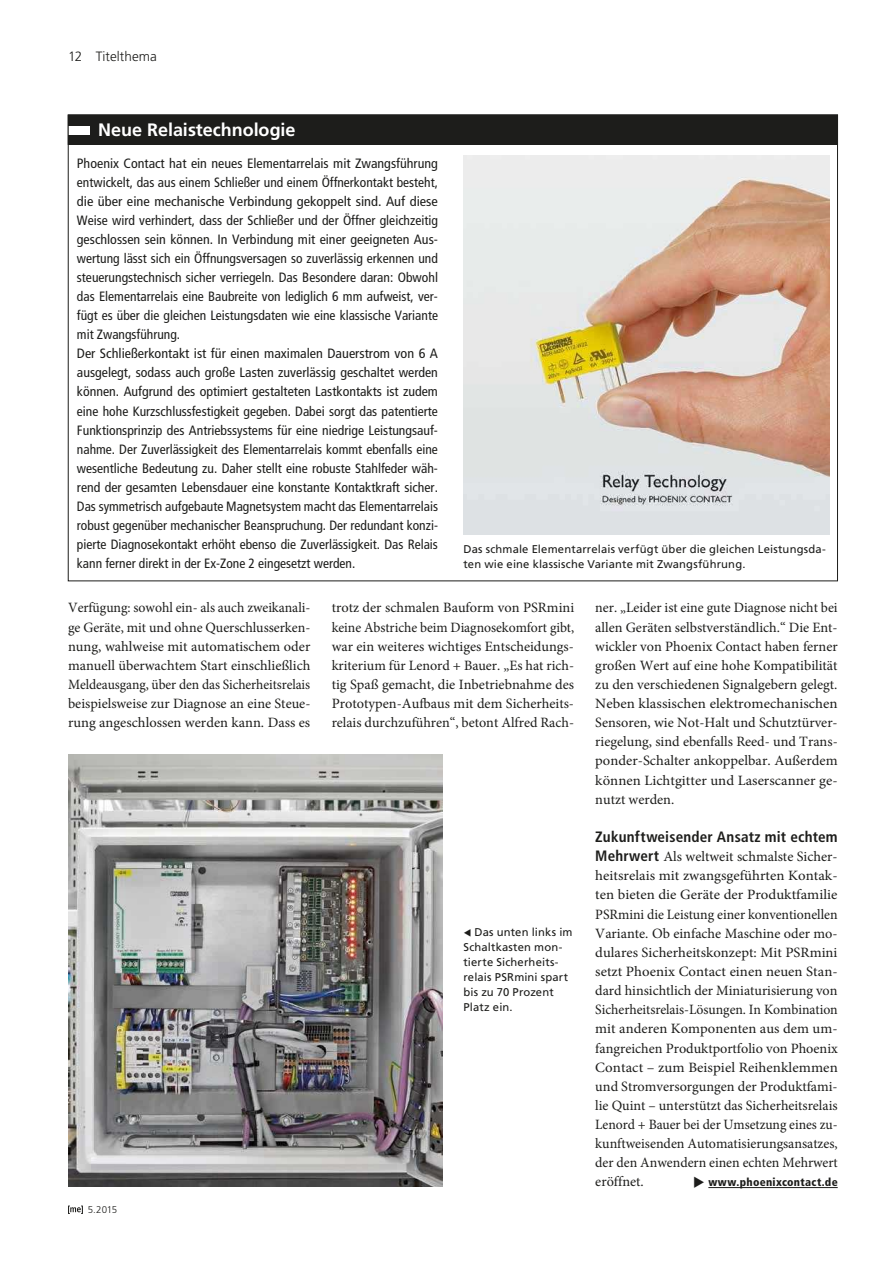
<style>
.page{position:relative;width:893px;height:1263px;background:#fff}
.page>*{position:absolute;margin:0;border:0;box-sizing:border-box;transform-origin:0 0}
.t1{font:700 18px "Frutiger LT Std";color:#fff}
.t2{font:700 condensed 15px "Frutiger LT Std";letter-spacing:.01em;color:#1d1d1b}
.t3{font:14.25px/19.2px "Minion Pro";color:#1d1d1b;text-align:justify}
.t4{font:condensed 13.5px/19px "Frutiger LT Std";color:#1d1d1b;scale:1.04 1}
.t5{font:300 13.5px "Frutiger LT Std";letter-spacing:.005em;color:#1d1d1b}
.t6{font:11.25px/15px "Frutiger LT Std";letter-spacing:.015em;color:#1d1d1b}
.t7{font:900 condensed 11.25px "Frutiger LT Std";letter-spacing:.035em;color:#1d1d1b}
.t8{font:300 9.75px "Frutiger LT Std";color:#1d1d1b}
.s1{font-family:"Frutiger LT Std";font-weight:700;font-stretch:condensed;font-size:15px}
</style>
<div class="page">
<svg style="left:68px;top:1205px;width:15px;height:9px"></svg>
<div style="left:68px;top:115px;width:769px;height:29px;background:#1d1d1b"></div>
<div style="left:68px;top:126px;width:22px;height:8px;background:#fff"></div>
<div style="left:68px;top:115px;width:770px;height:30px;border:1px solid #1d1d1b"></div>
<img style="left:463px;top:156px;width:366px;height:378px">
<img style="left:68px;top:755px;width:374px;height:431px">
<hr style="left:708px;top:1187px;width:130px;height:1px;background:#1d1d1b">
<p class="t5" style="left:68px;top:49px;width:16px">12</p>
<p class="t5" style="left:96px;top:49px;width:63px">Titelthema</p>
<p class="t1" style="left:98px;top:119px;width:199px">Neue Relaistechnologie</p>
<p class="t4" style="left:77px;top:154px;width:349px">Phoenix Contact hat ein neues Elementarrelais mit Zwangsführung entwickelt, das aus einem Schließer und einem Öffnerkontakt besteht, die über eine mechanische Verbindung gekoppelt sind. Auf diese Weise wird verhindert, dass der Schließer und der Öffner gleichzeitig geschlossen sein können. In Verbindung mit einer geeigneten Aus&shy;wertung lässt sich ein Öffnungsversagen so zuverlässig erkennen und steuerungstechnisch sicher verriegeln. Das Besondere daran: Obwohl das Elementarrelais eine Baubreite von lediglich 6 mm aufweist, ver&shy;fügt es über die gleichen Leistungsdaten wie eine klassische Variante mit Zwangsführung.<br>Der Schließerkontakt ist für einen maximalen Dauerstrom von 6 A ausgelegt, sodass auch große Lasten zuverlässig geschaltet werden können. Aufgrund des optimiert gestalteten Lastkontakts ist zudem eine hohe Kurzschlussfestigkeit gegeben. Dabei sorgt das patentierte Funktionsprinzip des Antriebssystems für eine niedrige Leistungsauf&shy;nahme. Der Zuverlässigkeit des Elementarrelais kommt ebenfalls eine wesentliche Bedeutung zu. Daher stellt eine robuste Stahlfeder wäh&shy;rend der gesamten Lebensdauer eine konstante Kontaktkraft sicher.<br>Das symmetrisch aufgebaute Magnetsystem macht das Elementarrelais robust gegenüber mechanischer Beanspruchung. Der redundant konzi&shy;pierte Diagnosekontakt erhöht ebenso die Zuverlässigkeit. Das Relais kann ferner direkt in der Ex-Zone 2 eingesetzt werden.</p>
<p class="t6" style="left:463px;top:542px;width:364px">Das schmale Elementarrelais verfügt über die gleichen Leistungsda&shy;ten wie eine klassische Variante mit Zwangsführung.</p>
<p class="t3" style="left:68px;top:598px;width:244px">Verfügung: sowohl ein- als auch zweikanali&shy;ge Geräte, mit und ohne Querschlusserken&shy;nung, wahlweise mit automatischem oder manuell überwachtem Start einschließlich Meldeausgang, über den das Sicherheitsrelais beispielsweise zur Diagnose an eine Steue&shy;rung angeschlossen werden kann. Dass es</p>
<p class="t3" style="left:332px;top:598px;width:244px">trotz der schmalen Bauform von PSRmini keine Abstriche beim Diagnosekomfort gibt, war ein weiteres wichtiges Entscheidungs&shy;kriterium für Lenord + Bauer. „Es hat rich&shy;tig Spaß gemacht, die Inbetriebnahme des Prototypen-Aufbaus mit dem Sicherheits&shy;relais durchzuführen“, betont Alfred Rach-</p>
<p class="t8" style="left:88px;top:1204px;width:31px">5.2015</p>
<p class="t6" style="left:463px;top:925px;width:111px">▼ Das unten links im<br>Schaltkasten mon&shy;tierte Sicherheits&shy;relais PSRmini spart bis zu 70 Prozent<br>Platz ein.</p>
<p class="t3" style="left:595px;top:598px;width:244px">ner. „Leider ist eine gute Diagnose nicht bei allen Geräten selbstverständlich.“ Die Ent&shy;wickler von Phoenix Contact haben ferner großen Wert auf eine hohe Kompatibilität zu den verschiedenen Signalgebern gelegt.<br>Neben klassischen elektromechanischen Sensoren, wie Not-Halt und Schutztürver&shy;riegelung, sind ebenfalls Reed- und Trans&shy;ponder-Schalter ankoppelbar. Außerdem können Lichtgitter und Laserscanner ge&shy;nutzt werden.</p>
<p class="t2" style="left:595px;top:828px;width:244px">Zukunftweisender ansatz mit echtem</p>
<p class="t3" style="left:595px;top:847px;width:244px"><span class="s1">mehrwert</span> Als weltweit schmalste Sicher&shy;heitsrelais mit zwangsgeführten Kontak&shy;ten bieten die Geräte der Produktfamilie PSRmini die Leistung einer konventionellen Variante. Ob einfache Maschine oder mo&shy;dulares Sicherheitskonzept: Mit PSRmini setzt Phoenix Contact einen neuen Stan&shy;dard hinsichtlich der Miniaturisierung von Sicherheitsrelais-Lösungen. In Kombination mit anderen Komponenten aus dem um&shy;fangreichen Produktportfolio von Phoenix Contact – zum Beispiel Reihenklemmen und Stromversorgungen der Produktfami&shy;lie Quint – unterstützt das Sicherheitsrelais Lenord + Bauer bei der Umsetzung eines zu&shy;kunftweisenden Automatisierungsansatzes, der den Anwendern einen echten Mehrwert eröffnet.</p>
<p class="t7" style="left:693px;top:1176px;width:146px">◆ www.phoenixcontact.de</p>
</div>
